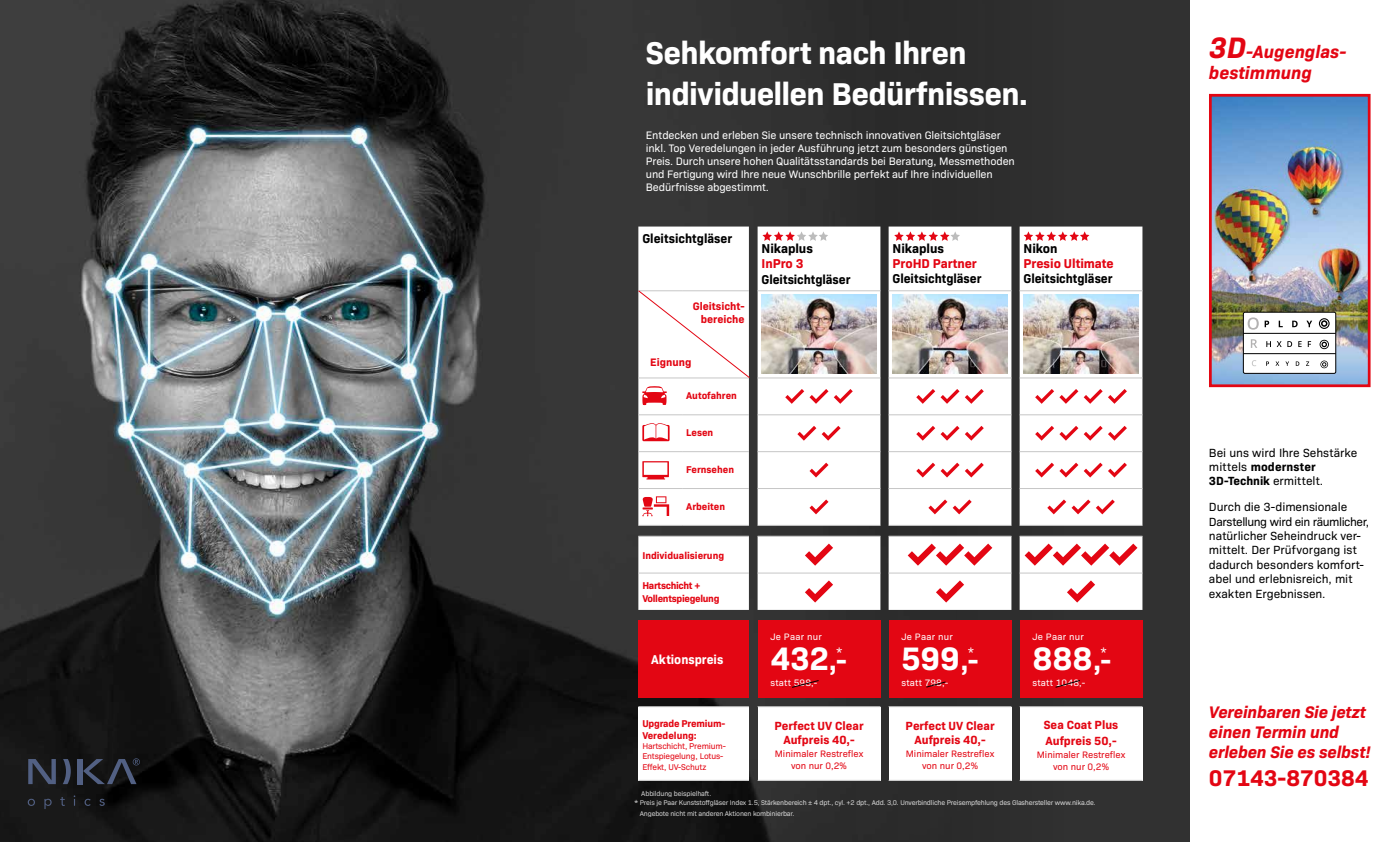
<style>
.page{position:relative;width:1389px;height:842px;background:#fff}
.page>*{position:absolute;margin:0;border:0;box-sizing:border-box;transform-origin:0 0}
.t1{font:700 33px "Bio Sans";color:#fff}
.t2{font:700 32px/41.2px "Bio Sans";letter-spacing:-.025em;color:#fff}
.t3{font:700 27.8px "Bio Sans";color:#fff}
.t4{font:700 23px "Bio Sans";color:#e30613}
.t5{font:italic 700 18px/21.6px "Bio Sans";color:#e30613}
.t6{font:italic 700 17px/20px "Bio Sans";letter-spacing:-.01em;color:#e30613}
.t7{font:14px "Bio Sans";color:#fff}
.t8{font:700 13px "Bio Sans";letter-spacing:-.005em;color:#000;scale:.96 1}
.t9{font:700 13px "Bio Sans";letter-spacing:-.005em;color:#e30613}
.t10{font:700 13px "Bio Sans";letter-spacing:-.005em;color:#000}
.t11{font:700 13px "Bio Sans";color:#fff;scale:.96 1}
.t12{font:12px/14.4px "Bio Sans";letter-spacing:-.005em;color:#000}
.t13{font:700 12px/14.4px "Bio Sans";color:#e30613;text-align:center}
.t14{font:11px/13.2px "Bio Sans";letter-spacing:-.01em;color:#fff}
.t15{font:700 11px/13.2px "Bio Sans";color:#e30613;text-align:right}
.t16{font:700 10px "Bio Sans";color:#e30613}
.t17{font:700 10px/13.7px "Bio Sans";letter-spacing:-.03em;color:#e30613}
.t18{font:700 10px/12px "Bio Sans";letter-spacing:-.02em;color:#e30613}
.t19{font:9.5px/11.4px "Bio Sans";color:#e30613;text-align:center}
.t20{font:9.5px "Bio Sans";letter-spacing:.03em;color:#fff}
.t21{font:9px "Bio Sans";color:#fff}
.t22{font:8.5px/10.2px "Bio Sans";letter-spacing:-.02em;color:#e30613}
.t23{font:7px/10px "Bio Sans";letter-spacing:-.025em;color:#fff}
.s1{font-size:28px}
.s2{font-size:30px}
.s3{font-weight:700}
</style>
<div class="page">
<div style="left:0;top:0;width:1199px;height:842px;background:#313131"></div>
<img style="left:0;top:0;width:1063px;height:842px">
<svg style="left:28px;top:795px;width:77px;height:14px"></svg>
<svg style="left:28px;top:759px;width:28px;height:25px"></svg>
<div style="left:78px;top:759px;width:5px;height:25px;background:#526083"></div>
<svg style="left:63px;top:759px;width:8px;height:25px"></svg>
<svg style="left:83px;top:758px;width:57px;height:26px"></svg>
<hr style="left:638px;top:525px;width:44px;height:1px;background:#c6c6c6">
<hr style="left:682px;top:525px;width:67px;height:1px;background:#c6c6c6">
<div style="left:758px;top:620px;width:122px;height:78px;background:#e30613"></div>
<svg style="left:792px;top:680px;width:27px;height:8px"></svg>
<hr style="left:758px;top:525px;width:122px;height:1px;background:#c6c6c6">
<div style="left:889px;top:620px;width:122px;height:78px;background:#e30613"></div>
<svg style="left:926px;top:681px;width:20px;height:7px"></svg>
<hr style="left:889px;top:525px;width:122px;height:1px;background:#c6c6c6">
<div style="left:1020px;top:620px;width:122px;height:78px;background:#e30613"></div>
<svg style="left:1055px;top:680px;width:25px;height:8px"></svg>
<hr style="left:1020px;top:525px;width:122px;height:1px;background:#c6c6c6">
<div style="left:638px;top:620px;width:111px;height:78px;background:#e30613"></div>
<div style="left:638px;top:537px;width:111px;height:73px;background:#fff"></div>
<hr style="left:638px;top:536px;width:111px;height:1px;background:#c6c6c6">
<hr style="left:638px;top:573px;width:111px;height:1px;background:#c6c6c6">
<svg style="left:758px;top:536px;width:122px;height:74px;background:#fcf2f2"></svg>
<svg style="left:889px;top:536px;width:122px;height:74px;background:#fae6e8"></svg>
<svg style="left:1020px;top:536px;width:122px;height:74px;background:#fae1e2"></svg>
<div style="left:638px;top:707px;width:111px;height:73px;background:#fff"></div>
<hr style="left:638px;top:706px;width:111px;height:1px;background:#c6c6c6">
<hr style="left:638px;top:780px;width:111px;height:1px;background:#c6c6c6">
<div style="left:758px;top:707px;width:122px;height:73px;background:#fff"></div>
<hr style="left:758px;top:706px;width:122px;height:1px;background:#c6c6c6">
<hr style="left:758px;top:780px;width:122px;height:1px;background:#c6c6c6">
<div style="left:889px;top:707px;width:122px;height:73px;background:#fff"></div>
<hr style="left:889px;top:706px;width:122px;height:1px;background:#c6c6c6">
<hr style="left:889px;top:780px;width:122px;height:1px;background:#c6c6c6">
<div style="left:1020px;top:707px;width:122px;height:73px;background:#fff"></div>
<hr style="left:1020px;top:706px;width:122px;height:1px;background:#c6c6c6">
<hr style="left:1020px;top:780px;width:122px;height:1px;background:#c6c6c6">
<svg style="left:637px;top:227px;width:114px;height:298px;background:#f6eff0"></svg>
<svg style="left:758px;top:227px;width:122px;height:298px;background:#ebe5e5"></svg>
<img style="left:889px;top:227px;width:122px;height:298px">
<img style="left:1020px;top:227px;width:122px;height:298px">
<div style="left:1191px;top:0;width:198px;height:842px;background:#fff"></div>
<img style="left:1213px;top:98px;width:154px;height:285px">
<div style="left:1209px;top:94px;width:162px;height:293px;border:3px solid #e30613"></div>
<div style="left:1243px;top:312px;width:93px;height:61px;background:#fff;border-radius:2px"></div>
<div style="left:1243px;top:312px;width:93px;height:62px;border:1px solid #000;border-radius:2px"></div>
<hr style="left:1243px;top:333px;width:93px;height:1px;background:#000">
<hr style="left:1243px;top:353px;width:93px;height:1px;background:#000">
<svg style="left:1319px;top:318px;width:11px;height:11px"></svg>
<div style="left:1320px;top:320px;width:8px;height:7px;border:1px solid #fff;border-radius:50%"></div>
<svg style="left:1265px;top:321px;width:4px;height:6px"></svg>
<svg style="left:1279px;top:321px;width:4px;height:6px"></svg>
<svg style="left:1292px;top:321px;width:6px;height:6px"></svg>
<svg style="left:1306px;top:321px;width:6px;height:6px"></svg>
<svg style="left:1248px;top:317px;width:11px;height:13px"></svg>
<svg style="left:1266px;top:341px;width:5px;height:6px"></svg>
<svg style="left:1277px;top:341px;width:15px;height:6px"></svg>
<svg style="left:1298px;top:341px;width:4px;height:6px"></svg>
<svg style="left:1308px;top:341px;width:3px;height:6px"></svg>
<svg style="left:1320px;top:340px;width:9px;height:9px"></svg>
<div style="left:1321px;top:341px;width:7px;height:7px;border:1px solid #fff;border-radius:50%"></div>
<svg style="left:1251px;top:339px;width:6px;height:9px"></svg>
<svg style="left:1266px;top:361px;width:3px;height:5px"></svg>
<svg style="left:1275px;top:361px;width:4px;height:5px"></svg>
<svg style="left:1285px;top:361px;width:4px;height:5px"></svg>
<svg style="left:1296px;top:361px;width:3px;height:5px"></svg>
<svg style="left:1306px;top:361px;width:3px;height:5px"></svg>
<svg style="left:1320px;top:361px;width:8px;height:7px"></svg>
<svg style="left:1321px;top:362px;width:6px;height:5px"></svg>
<svg style="left:1252px;top:360px;width:4px;height:6px"></svg>
<h2 class="t2" style="left:646px;top:30px;width:384px">Sehkomfort nach Ihren individuellen Bedürfnissen.</h2>
<p class="t14" style="left:646px;top:127px;width:370px">Entdecken und erleben Sie unsere technisch innovativen Gleitsichtgläser inkl. Top Veredelungen in jeder Ausführung jetzt zum besonders günstigen Preis. Durch unsere hohen Qualitätsstandards bei Beratung, Messmethoden und Fertigung wird Ihre neue Wunschbrille perfekt auf Ihre individuellen Bedürfnisse abgestimmt.</p>
<p class="t8" style="left:642px;top:229px;width:95px">Gleitsichtgläser</p>
<p class="t15" style="left:693px;top:299px;width:53px">Gleitsicht&shy;bereiche</p>
<p class="t15" style="left:650px;top:355px;width:43px">Eignung</p>
<p class="t16" style="left:686px;top:388px;width:52px">Autofahren</p>
<p class="t16" style="left:686px;top:425px;width:29px">Lesen</p>
<p class="t16" style="left:686px;top:461px;width:49px">Fernsehen</p>
<p class="t16" style="left:686px;top:498px;width:40px">Arbeiten</p>
<p class="t10" style="left:762px;top:238px;width:53px">Nikaplus</p>
<p class="t9" style="left:762px;top:254px;width:44px">InPro 3</p>
<p class="t8" style="left:762px;top:269px;width:94px">Gleitsichtgläser</p>
<p class="t10" style="left:893px;top:238px;width:53px">Nikaplus</p>
<p class="t9" style="left:893px;top:253px;width:86px">ProHD Partner</p>
<p class="t8" style="left:893px;top:268px;width:94px">Gleitsichtgläser</p>
<p class="t10" style="left:1024px;top:238px;width:35px">Nikon</p>
<p class="t9" style="left:1024px;top:254px;width:92px">Presio Ultimate</p>
<p class="t8" style="left:1024px;top:269px;width:94px">Gleitsichtgläser</p>
<p class="t16" style="left:642px;top:548px;width:83px">Individualisierung</p>
<p class="t17" style="left:642px;top:577px;width:79px">Hartschicht +<br>Vollentspiegelung</p>
<p class="t11" style="left:651px;top:650px;width:77px">Aktionspreis</p>
<p class="t18" style="left:642px;top:717px;width:84px">Upgrade Premium-<br>Veredelung:</p>
<p class="t22" style="left:642px;top:740px;width:85px">Hartschicht, Premium-<br>Entspiegelung, Lotus-<br>Effekt, UV-Schutz</p>
<p class="t23" style="left:641px;top:787px;width:72px">Abbildung beispielhaft.</p>
<p class="t20" style="left:770px;top:630px;width:53px">Je Paar nur</p>
<h1 class="t1" style="left:770px;top:634px;width:60px">432</h1>
<p class="t7" style="left:837px;top:642px;width:7px">*</p>
<h3 class="t3" style="left:829px;top:639px;width:20px">,<span class="s1">-</span></h3>
<p class="t20" style="left:901px;top:630px;width:53px">Je Paar nur</p>
<h1 class="t1" style="left:901px;top:634px;width:60px">599</h1>
<p class="t7" style="left:968px;top:642px;width:7px">*</p>
<h3 class="t3" style="left:961px;top:639px;width:20px">,<span class="s1">-</span></h3>
<p class="t20" style="left:1032px;top:630px;width:53px">Je Paar nur</p>
<h1 class="t1" style="left:1032px;top:634px;width:62px">888</h1>
<p class="t7" style="left:1101px;top:642px;width:7px">*</p>
<h3 class="t3" style="left:1093px;top:639px;width:20px">,<span class="s1">-</span></h3>
<p class="t20" style="left:770px;top:676px;width:48px">statt 598,-</p>
<p class="t20" style="left:901px;top:676px;width:48px">statt 798,-</p>
<p class="t20" style="left:1032px;top:676px;width:54px">statt 1048,-</p>
<p class="t13" style="left:774px;top:717px;width:91px">Perfect UV Clear<br>Aufpreis 40,-</p>
<p class="t19" style="left:775px;top:748px;width:90px">Minimaler Restreflex von nur 0,2%</p>
<p class="t13" style="left:905px;top:717px;width:91px">Perfect UV Clear<br>Aufpreis 40,-</p>
<p class="t19" style="left:906px;top:748px;width:90px">Minimaler Restreflex von nur 0,2%</p>
<p class="t13" style="left:1044px;top:716px;width:76px;line-height:16.1px;text-align:left">Sea Coat Plus<br>Aufpreis 50,-</p>
<p class="t19" style="left:1037px;top:748px;width:90px">Minimaler Restreflex von nur 0,2%</p>
<p class="t21" style="left:635px;top:796px;width:5px">*</p>
<p class="t23" style="left:640px;top:797px;width:457px">Preis je Paar Kunststoffgläser Index 1.5, Stärkenbereich ± 4 dpt., cyl. +2 dpt., Add. 3,0. Unverbindliche Preisempfehlung des Glashersteller www.nika.de.<br>Angebote nicht mit anderen Aktionen kombinierbar.</p>
<h3 class="t5" style="left:1209px;top:39px;width:138px"><span class="s2">3D</span>-Augenglas&shy;bestimmung</h3>
<p class="t12" style="left:1209px;top:444px;width:150px">Bei uns wird Ihre Sehstärke mittels <span class="s3">modernster<br>3D-Technik</span> ermittelt.</p>
<p class="t12" style="left:1209px;top:499px;width:162px">Durch die 3-dimensionale<br>Darstellung wird ein räumlicher, natürlicher Seheindruck ver&shy;mittelt. Der Prüfvorgang ist dadurch besonders komfort&shy;abel und erlebnisreich, mit exakten Ergebnissen.</p>
<h3 class="t6" style="left:1209px;top:701px;width:163px">Vereinbaren Sie jetzt einen Termin und erleben Sie es selbst!</h3>
<h3 class="t4" style="left:1209px;top:760px;width:161px">07143-870384</h3>
</div>
